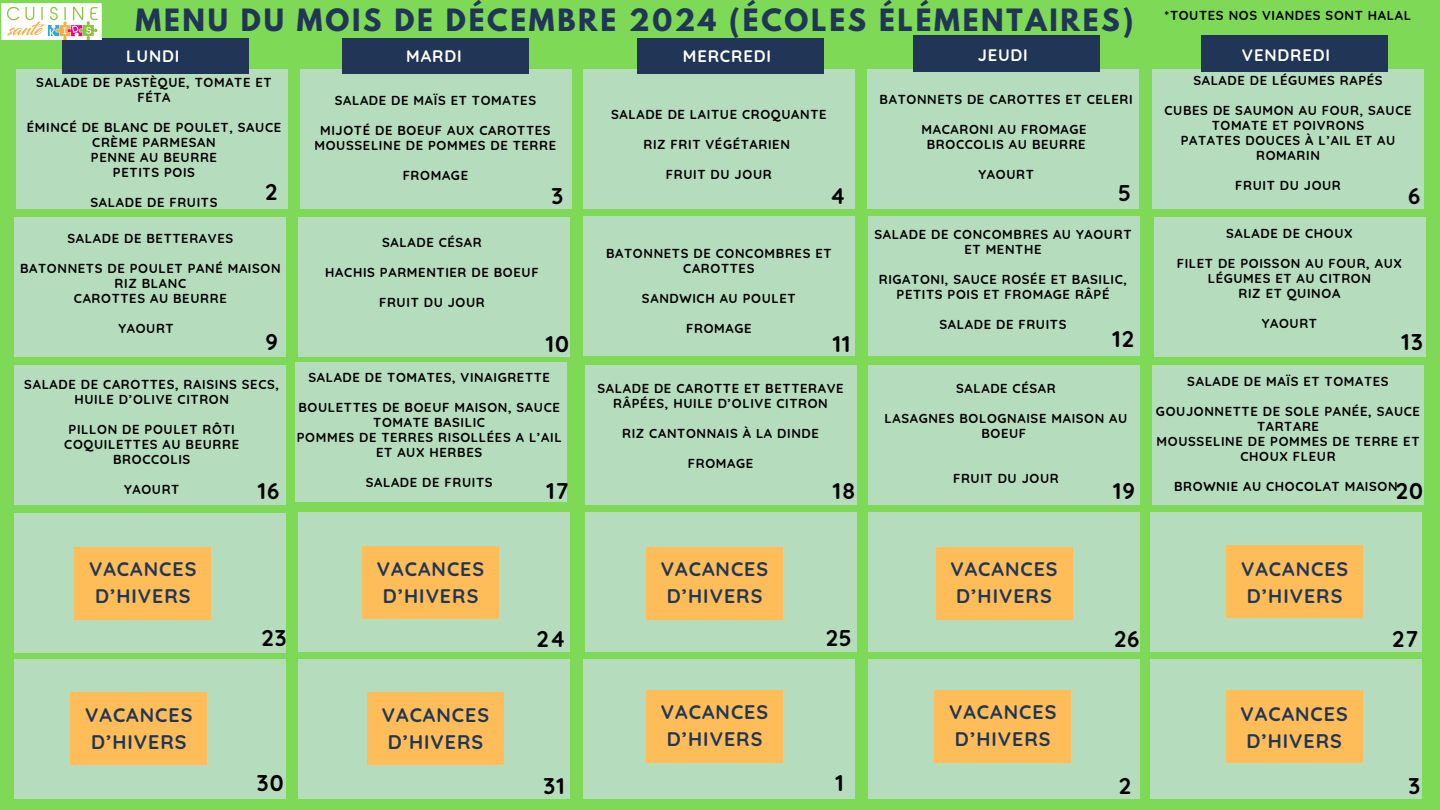
<style>
.page{position:relative;width:1440px;height:810px;background:#7ed957}
.page>*{position:absolute;margin:0;border:0;box-sizing:border-box;transform-origin:0 0}
.t1{font:700 27.2px "League Spartan";letter-spacing:.1em;color:#213656}
.t2{font:700 22.6px "Quicksand";letter-spacing:.05em;color:#000}
.t3{font:700 19.6px/27px "Quicksand";letter-spacing:.05em;color:#213656}
.t4{font:700 16.6px "Quicksand";letter-spacing:.05em;color:#fff}
.t5{font:700 13px/15px "Quicksand";letter-spacing:.05em;color:#000;text-align:center}
</style>
<div class="page">
<div style="left:15px;top:659px;width:271px;height:140px;background:#b5ddbd"></div>
<div style="left:15px;top:365px;width:271px;height:139px;background:#b5ddbd"></div>
<div style="left:15px;top:514px;width:271px;height:139px;background:#b5ddbd"></div>
<div style="left:15px;top:218px;width:271px;height:139px;background:#b5ddbd"></div>
<div style="left:16px;top:70px;width:272px;height:139px;background:#b5ddbd"></div>
<div style="left:300px;top:70px;width:271px;height:139px;background:#b5ddbd"></div>
<div style="left:1151px;top:659px;width:271px;height:140px;background:#b5ddbd"></div>
<div style="left:869px;top:659px;width:271px;height:140px;background:#b5ddbd"></div>
<div style="left:583px;top:659px;width:272px;height:140px;background:#b5ddbd"></div>
<div style="left:298px;top:659px;width:272px;height:140px;background:#b5ddbd"></div>
<div style="left:583px;top:217px;width:272px;height:139px;background:#b5ddbd"></div>
<div style="left:583px;top:70px;width:272px;height:139px;background:#b5ddbd"></div>
<div style="left:298px;top:218px;width:272px;height:139px;background:#b5ddbd"></div>
<div style="left:295px;top:362px;width:271px;height:140px;background:#b5ddbd"></div>
<div style="left:298px;top:512px;width:272px;height:139px;background:#b5ddbd"></div>
<div style="left:867px;top:70px;width:272px;height:139px;background:#b5ddbd"></div>
<div style="left:585px;top:512px;width:272px;height:139px;background:#b5ddbd"></div>
<div style="left:585px;top:365px;width:272px;height:139px;background:#b5ddbd"></div>
<div style="left:869px;top:217px;width:271px;height:139px;background:#b5ddbd"></div>
<div style="left:868px;top:365px;width:272px;height:139px;background:#b5ddbd"></div>
<div style="left:869px;top:512px;width:271px;height:139px;background:#b5ddbd"></div>
<div style="left:1152px;top:365px;width:272px;height:139px;background:#b5ddbd"></div>
<div style="left:1151px;top:512px;width:271px;height:139px;background:#b5ddbd"></div>
<div style="left:1152px;top:70px;width:272px;height:139px;background:#b5ddbd"></div>
<div style="left:1154px;top:218px;width:271px;height:139px;background:#b5ddbd"></div>
<div style="left:1201px;top:36px;width:186px;height:35px;background:#213656"></div>
<div style="left:62px;top:39px;width:187px;height:35px;background:#213656"></div>
<div style="left:913px;top:36px;width:186px;height:35px;background:#213656"></div>
<div style="left:637px;top:39px;width:187px;height:35px;background:#213656"></div>
<div style="left:342px;top:39px;width:187px;height:35px;background:#213656"></div>
<img style="left:1px;top:38px;width:100px;height:2px">
<img style="left:1px;top:3px;width:100px;height:35px">
<div style="left:74px;top:547px;width:137px;height:73px;background:#ffbd59"></div>
<div style="left:71px;top:693px;width:136px;height:72px;background:#ffbd59"></div>
<div style="left:362px;top:546px;width:137px;height:73px;background:#ffbd59"></div>
<div style="left:646px;top:547px;width:137px;height:73px;background:#ffbd59"></div>
<div style="left:367px;top:693px;width:137px;height:72px;background:#ffbd59"></div>
<div style="left:936px;top:547px;width:136px;height:73px;background:#ffbd59"></div>
<div style="left:646px;top:690px;width:137px;height:72px;background:#ffbd59"></div>
<div style="left:934px;top:690px;width:137px;height:72px;background:#ffbd59"></div>
<div style="left:1226px;top:545px;width:136px;height:73px;background:#ffbd59"></div>
<div style="left:1226px;top:690px;width:136px;height:72px;background:#ffbd59"></div>
<p class="t1" style="left:136px;top:6px;width:999px">MENU DU MOIS DE DÉCEMBRE 2024 (ÉCOLES ÉLÉMENTAIRES)</p>
<p class="t4" style="left:126px;top:45px;width:55px">LUNDI</p>
<p class="t4" style="left:406px;top:45px;width:57px">MARDI</p>
<p class="t4" style="left:683px;top:45px;width:90px">MERCREDI</p>
<p class="t4" style="left:978px;top:45px;width:52px">JEUDI</p>
<p class="t4" style="left:1242px;top:45px;width:90px">VENDREDI</p>
<p class="t5" style="left:1165px;top:8px;width:248px">*TOUTES NOS VIANDES SONT HALAL</p>
<p class="t5" style="left:36px;top:75px;width:237px">SALADE DE PASTÈQUE, TOMATE ET<br>FÉTA</p>
<p class="t5" style="left:27px;top:120px;width:256px">ÉMINCÉ DE BLANC DE POULET, SAUCE<br>CRÈME PARMESAN<br>PENNE AU BEURRE<br>PETITS POIS</p>
<p class="t5" style="left:90px;top:195px;width:129px">SALADE DE FRUITS</p>
<p class="t5" style="left:335px;top:93px;width:203px">SALADE DE MAÏS ET TOMATES</p>
<p class="t5" style="left:315px;top:123px;width:243px">MIJOTÉ DE BOEUF AUX CAROTTES<br>MOUSSELINE DE POMMES DE TERRE</p>
<p class="t5" style="left:403px;top:168px;width:67px">FROMAGE</p>
<h4 class="t2" style="left:265px;top:177px;width:14px">2</h4>
<h4 class="t2" style="left:552px;top:182px;width:13px">3</h4>
<p class="t5" style="left:68px;top:231px;width:167px">SALADE DE BETTERAVES</p>
<p class="t5" style="left:20px;top:261px;width:262px">BATONNETS DE POULET PANÉ MAISON</p>
<p class="t5" style="left:115px;top:276px;width:73px">RIZ BLANC</p>
<p class="t5" style="left:74px;top:291px;width:154px">CAROTTES AU BEURRE</p>
<p class="t5" style="left:118px;top:321px;width:57px">YAOURT</p>
<p class="t5" style="left:382px;top:235px;width:101px">SALADE CÉSAR</p>
<p class="t5" style="left:325px;top:265px;width:215px">HACHIS PARMENTIER DE BOEUF</p>
<p class="t5" style="left:379px;top:295px;width:107px">FRUIT DU JOUR</p>
<h4 class="t2" style="left:265px;top:328px;width:14px">9</h4>
<h2 class="t2" style="left:546px;top:329px;width:25px">10</h2>
<p class="t5" style="left:1193px;top:73px;width:191px">SALADE DE LÉGUMES RAPÉS</p>
<p class="t5" style="left:1164px;top:103px;width:249px">CUBES DE SAUMON AU FOUR, SAUCE<br>TOMATE ET POIVRONS<br>PATATES DOUCES À L’AIL ET AU<br>ROMARIN</p>
<p class="t5" style="left:1235px;top:178px;width:107px">FRUIT DU JOUR</p>
<p class="t5" style="left:1226px;top:226px;width:128px">SALADE DE CHOUX</p>
<p class="t5" style="left:1177px;top:256px;width:227px">FILET DE POISSON AU FOUR, AUX<br>LÉGUMES ET AU CITRON<br>RIZ ET QUINOA</p>
<p class="t5" style="left:1262px;top:316px;width:57px">YAOURT</p>
<p class="t5" style="left:880px;top:91px;width:255px">BATONNETS DE CAROTTES ET CELERI</p>
<p class="t5" style="left:921px;top:121px;width:167px">MACARONI AU FROMAGE<br>BROCCOLIS AU BEURRE</p>
<p class="t5" style="left:979px;top:166px;width:57px">YAOURT</p>
<p class="t5" style="left:611px;top:106px;width:217px">SALADE DE LAITUE CROQUANTE</p>
<p class="t5" style="left:643px;top:136px;width:148px">RIZ FRIT VÉGÉTARIEN</p>
<p class="t5" style="left:666px;top:166px;width:107px">FRUIT DU JOUR</p>
<p class="t2" style="left:830px;top:182px;width:18px">4</p>
<p class="t2" style="left:1118px;top:178px;width:15px">5</p>
<p class="t2" style="left:1408px;top:182px;width:14px">6</p>
<p class="t5" style="left:874px;top:226px;width:258px">SALADE DE CONCOMBRES AU YAOURT<br>ET MENTHE</p>
<p class="t5" style="left:879px;top:271px;width:250px">RIGATONI, SAUCE ROSÉE ET BASILIC,<br>PETITS POIS ET FROMAGE RÂPÉ</p>
<p class="t5" style="left:939px;top:316px;width:129px">SALADE DE FRUITS</p>
<p class="t5" style="left:606px;top:246px;width:227px">BATONNETS DE CONCOMBRES ET<br>CAROTTES</p>
<p class="t5" style="left:642px;top:291px;width:155px">SANDWICH AU POULET</p>
<p class="t5" style="left:686px;top:321px;width:67px">FROMAGE</p>
<p class="t2" style="left:833px;top:329px;width:19px">11</p>
<p class="t2" style="left:1112px;top:325px;width:23px">12</p>
<p class="t2" style="left:1402px;top:328px;width:23px">13</p>
<p class="t5" style="left:308px;top:370px;width:243px">SALADE DE TOMATES, VINAIGRETTE</p>
<p class="t5" style="left:298px;top:400px;width:263px">BOULETTES DE BOEUF MAISON, SAUCE<br>TOMATE BASILIC</p>
<p class="t5" style="left:297px;top:430px;width:266px">POMMES DE TERRES RISOLLÉES A L’AIL<br>ET AUX HERBES</p>
<p class="t5" style="left:366px;top:475px;width:129px">SALADE DE FRUITS</p>
<p class="t5" style="left:1187px;top:374px;width:203px">SALADE DE MAÏS ET TOMATES</p>
<h3 class="t5" style="left:1156px;top:404px;width:266px">GOUJONNETTE DE SOLE PANÉE, SAUCE<br>TARTARE</h3>
<p class="t5" style="left:1157px;top:434px;width:264px">MOUSSELINE DE POMMES DE TERRE ET<br>CHOUX FLEUR</p>
<h3 class="t5" style="left:1174px;top:479px;width:225px">BROWNIE AU CHOCOLAT MAISON</h3>
<p class="t5" style="left:24px;top:377px;width:256px">SALADE DE CAROTTES, RAISINS SECS,<br>HUILE D’OLIVE CITRON</p>
<p class="t5" style="left:64px;top:422px;width:176px">PILLON DE POULET RÔTI<br>COQUILETTES AU BEURRE<br>BROCCOLIS</p>
<p class="t5" style="left:124px;top:482px;width:57px">YAOURT</p>
<p class="t5" style="left:956px;top:380px;width:101px">SALADE CÉSAR</p>
<h4 class="t5" style="left:884px;top:410px;width:244px">LASAGNES BOLOGNAISE MAISON AU<br>BOEUF</h4>
<h4 class="t5" style="left:953px;top:470px;width:107px">FRUIT DU JOUR</h4>
<p class="t5" style="left:597px;top:381px;width:248px">SALADE DE CAROTTE ET BETTERAVE<br>RÂPÉES, HUILE D’OLIVE CITRON</p>
<p class="t5" style="left:622px;top:426px;width:198px">RIZ CANTONNAIS À LA DINDE</p>
<p class="t5" style="left:688px;top:456px;width:67px">FROMAGE</p>
<p class="t2" style="left:258px;top:476px;width:23px">16</p>
<p class="t2" style="left:833px;top:476px;width:24px">18</p>
<p class="t2" style="left:1113px;top:476px;width:23px">19</p>
<p class="t2" style="left:546px;top:476px;width:24px">17</p>
<p class="t2" style="left:1396px;top:476px;width:29px">20</p>
<p class="t3" style="left:89px;top:556px;width:109px">VACANCES<br>D’HIVERS</p>
<h3 class="t3" style="left:85px;top:701px;width:109px">VACANCES<br>D’HIVERS</h3>
<p class="t2" style="left:261px;top:624px;width:27px">23</p>
<p class="t2" style="left:257px;top:768px;width:28px">30</p>
<p class="t3" style="left:377px;top:555px;width:109px">VACANCES<br>D’HIVERS</p>
<h3 class="t3" style="left:661px;top:556px;width:109px">VACANCES<br>D’HIVERS</h3>
<h3 class="t3" style="left:950px;top:556px;width:109px">VACANCES<br>D’HIVERS</h3>
<p class="t3" style="left:382px;top:701px;width:109px">VACANCES<br>D’HIVERS</p>
<p class="t2" style="left:536px;top:625px;width:31px">24</p>
<p class="t2" style="left:826px;top:623px;width:28px">25</p>
<p class="t2" style="left:1114px;top:625px;width:27px">26</p>
<p class="t2" style="left:544px;top:772px;width:23px">31</p>
<p class="t3" style="left:661px;top:698px;width:109px">VACANCES<br>D’HIVERS</p>
<h3 class="t3" style="left:949px;top:698px;width:109px">VACANCES<br>D’HIVERS</h3>
<p class="t2" style="left:835px;top:768px;width:10px">1</p>
<p class="t2" style="left:1119px;top:772px;width:14px">2</p>
<h3 class="t3" style="left:1241px;top:556px;width:109px">VACANCES<br>D’HIVERS</h3>
<p class="t3" style="left:1241px;top:700px;width:109px">VACANCES<br>D’HIVERS</p>
<p class="t2" style="left:1392px;top:625px;width:28px">27</p>
<p class="t2" style="left:1409px;top:772px;width:13px">3</p>
</div>
